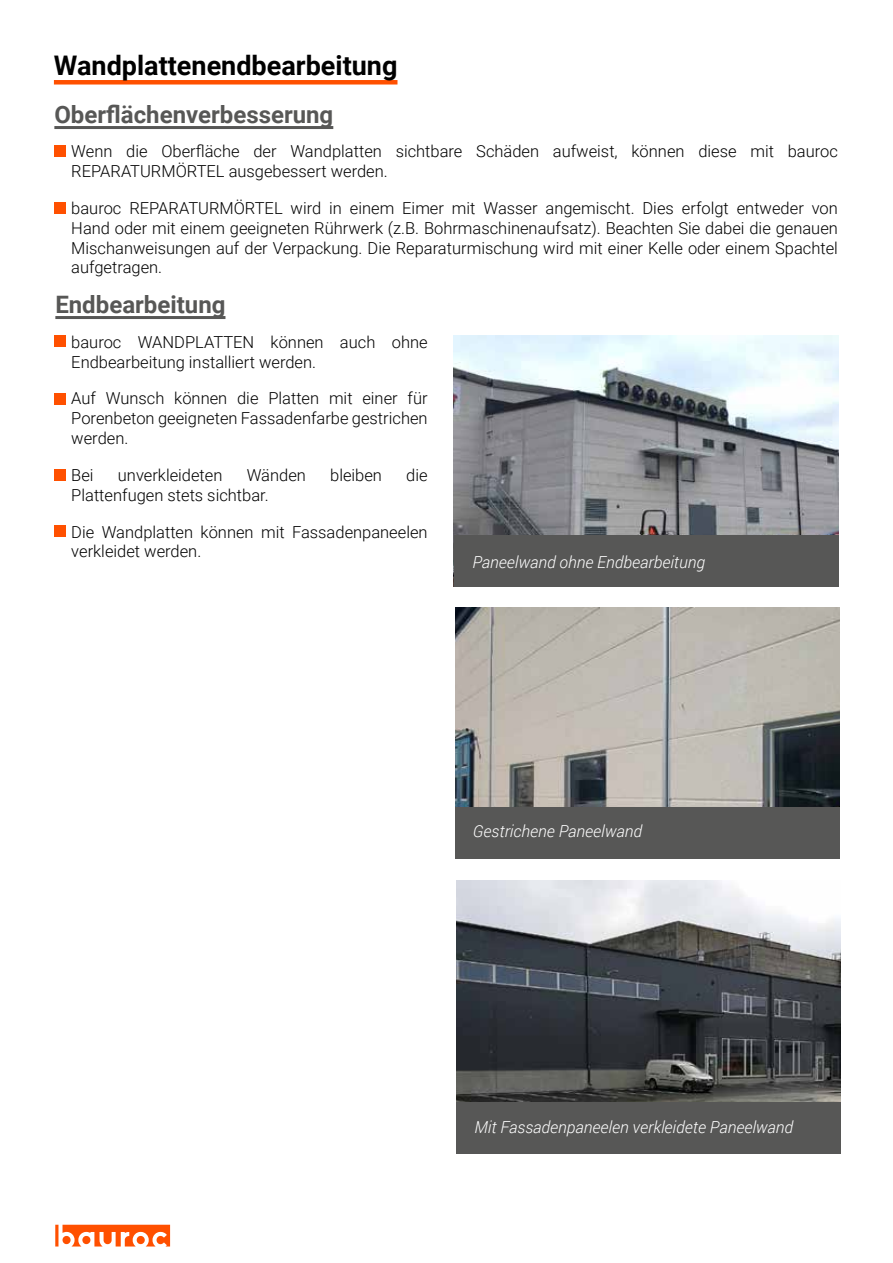
<style>
.page{position:relative;width:893px;height:1263px;background:#fff}
.page>*{position:absolute;margin:0;border:0;box-sizing:border-box;transform-origin:0 0}
.t1{font:700 27px "Roboto";color:#000}
.t2{font:700 24px "Roboto";color:#575756}
.t3{font:300 16.5px/19.8px "Roboto";color:#000}
.t4{font:italic 300 16.5px "Roboto";color:#fff}
</style>
<div class="page">
<svg style="left:55px;top:1225px;width:115px;height:21px"></svg>
<hr style="left:54px;top:126px;width:279px;height:3px;background:#575756">
<hr style="left:55px;top:316px;width:170px;height:3px;background:#575756">
<div style="left:55px;top:145px;width:11px;height:11px;background:#ff5000"></div>
<div style="left:55px;top:203px;width:11px;height:11px;background:#ff5000"></div>
<div style="left:54px;top:335px;width:11px;height:11px;background:#ff5000"></div>
<div style="left:54px;top:393px;width:11px;height:11px;background:#ff5000"></div>
<div style="left:54px;top:469px;width:11px;height:12px;background:#ff5000"></div>
<div style="left:54px;top:525px;width:11px;height:12px;background:#ff5000"></div>
<img style="left:456px;top:880px;width:385px;height:222px">
<div style="left:456px;top:1102px;width:385px;height:51px;background:#575756"></div>
<img style="left:454px;top:335px;width:385px;height:200px">
<div style="left:454px;top:535px;width:385px;height:51px;background:#575756"></div>
<img style="left:455px;top:607px;width:385px;height:200px">
<div style="left:455px;top:807px;width:385px;height:51px;background:#575756"></div>
<div style="left:54px;top:80px;width:343px;height:5px;background:#ff5000"></div>
<h1 class="t1" style="left:54px;top:46px;width:345px">Wandplattenendbearbeitung</h1>
<h2 class="t2" style="left:54px;top:98px;width:280px">Oberflächenverbesserung</h2>
<p class="t3" style="left:71px;top:141px;width:768px">Wenn die Oberfläche der Wandplatten sichtbare Schäden aufweist, können diese mit bauroc<br>REPARATURMÖRTEL ausgebessert werden.</p>
<p class="t3" style="left:71px;top:198px;width:768px;text-align:justify">bauroc REPARATURMÖRTEL wird in einem Eimer mit Wasser angemischt. Dies erfolgt entweder von Hand oder mit einem geeigneten Rührwerk (z.B. Bohrmaschinenaufsatz). Beachten Sie dabei die genauen Mischanweisungen auf der Verpackung. Die Reparaturmischung wird mit einer Kelle oder einem Spachtel aufgetragen.</p>
<h2 class="t2" style="left:55px;top:288px;width:172px">Endbearbeitung</h2>
<p class="t3" style="left:71px;top:331px;width:358px">bauroc WANDPLATTEN können auch ohne<br>Endbearbeitung installiert werden.</p>
<p class="t3" style="left:71px;top:388px;width:358px;text-align:justify">Auf Wunsch können die Platten mit einer für Porenbeton geeigneten Fassadenfarbe gestrichen werden.</p>
<p class="t3" style="left:71px;top:464px;width:24px">Bei</p>
<p class="t3" style="left:118px;top:464px;width:106px">unverkleideten</p>
<p class="t3" style="left:247px;top:464px;width:61px">Wänden</p>
<p class="t3" style="left:330px;top:464px;width:53px">bleiben</p>
<p class="t3" style="left:406px;top:464px;width:23px">die</p>
<p class="t3" style="left:71px;top:484px;width:199px">Plattenfugen stets sichtbar.</p>
<p class="t3" style="left:71px;top:521px;width:358px">Die Wandplatten können mit Fassadenpaneelen verkleidet werden.</p>
<p class="t4" style="left:472px;top:550px;width:234px">Paneelwand ohne Endbearbeitung</p>
<p class="t4" style="left:473px;top:820px;width:171px">Gestrichene Paneelwand</p>
<p class="t4" style="left:474px;top:1116px;width:320px">Mit Fassadenpaneelen verkleidete Paneelwand</p>
</div>
